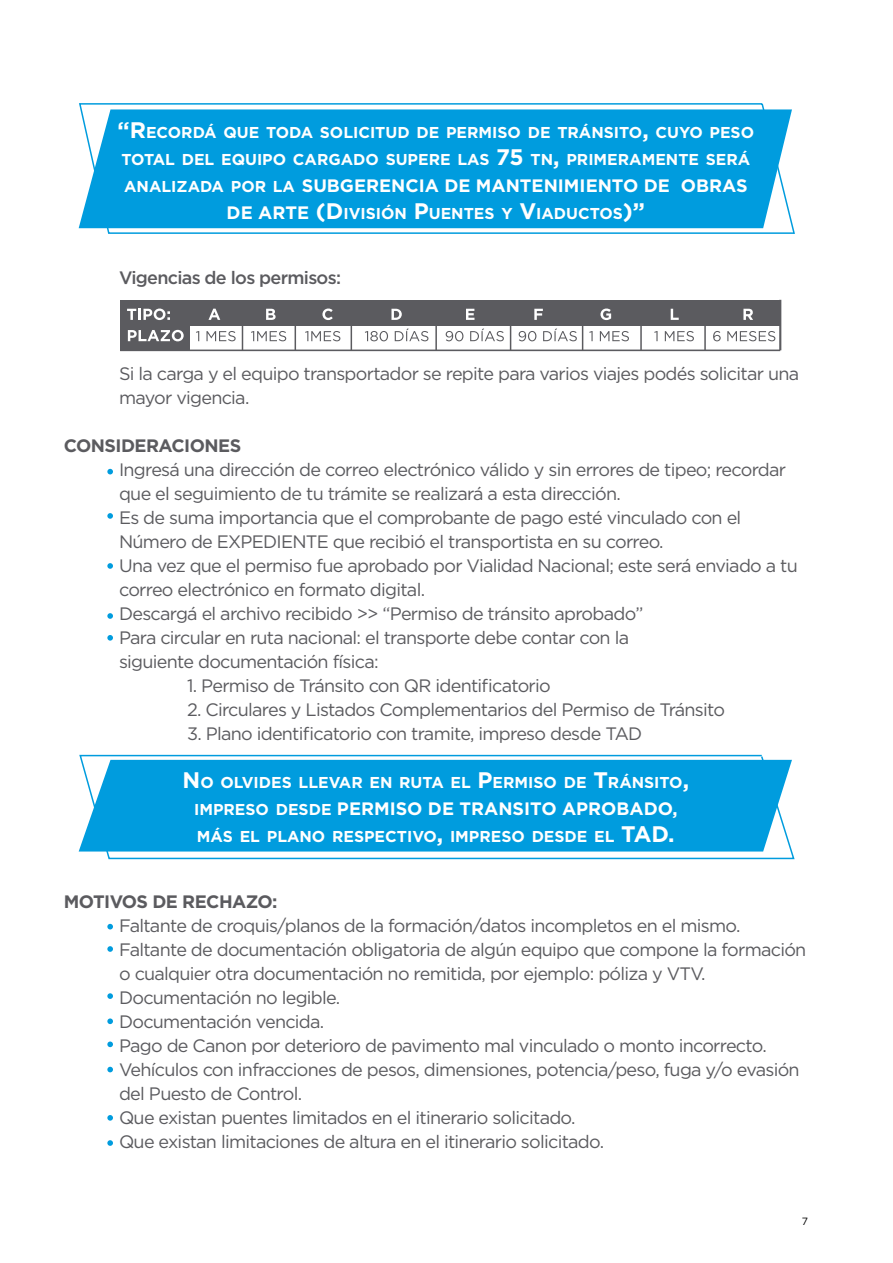
<style>
.page{position:relative;width:893px;height:1263px;background:#fff}
.page>*{position:absolute;margin:0;border:0;box-sizing:border-box;transform-origin:0 0}
.t1{font:700 22.5px "Gotham";color:#fff}
.t2{font:18px/24px "Gotham";letter-spacing:-.04em;color:#5b5b5f}
.t3{font:700 18px "Gotham";color:#fff}
.t4{font:700 18px "Gotham";color:#5b5b5f}
.t5{font:500 18px "Gotham";letter-spacing:-.04em;color:#5b5b5f}
.t6{font:700 15.75px/27px "Gotham";color:#fff}
.t7{font:10.5px "Gotham";color:#000}
.s1{font-size:22.5px}
.s2{font-size:18px}
</style>
<div class="page">
<svg style="left:78px;top:103px;width:717px;height:131px;background:#1ca7e1"></svg>
<svg style="left:107px;top:469px;width:6px;height:5px"></svg>
<svg style="left:107px;top:513px;width:6px;height:6px"></svg>
<svg style="left:107px;top:563px;width:6px;height:6px"></svg>
<svg style="left:107px;top:924px;width:6px;height:5px"></svg>
<svg style="left:107px;top:946px;width:6px;height:6px"></svg>
<svg style="left:107px;top:993px;width:6px;height:6px"></svg>
<svg style="left:107px;top:1018px;width:6px;height:6px"></svg>
<svg style="left:107px;top:1041px;width:6px;height:6px"></svg>
<svg style="left:107px;top:1067px;width:6px;height:5px"></svg>
<svg style="left:107px;top:1115px;width:6px;height:6px"></svg>
<svg style="left:107px;top:1140px;width:6px;height:6px"></svg>
<svg style="left:107px;top:613px;width:6px;height:6px"></svg>
<svg style="left:107px;top:635px;width:6px;height:6px"></svg>
<svg style="left:78px;top:754px;width:717px;height:106px;background:#25aae2"></svg>
<div style="left:120px;top:300px;width:660px;height:25px;background:#5b5b5f"></div>
<div style="left:120px;top:325px;width:70px;height:25px;background:#5b5b5f"></div>
<svg style="left:127px;top:309px;width:43px;height:11px"></svg>
<svg style="left:208px;top:309px;width:12px;height:11px"></svg>
<svg style="left:266px;top:309px;width:10px;height:11px"></svg>
<svg style="left:322px;top:309px;width:11px;height:11px"></svg>
<svg style="left:391px;top:309px;width:11px;height:11px"></svg>
<svg style="left:466px;top:309px;width:8px;height:11px"></svg>
<svg style="left:600px;top:309px;width:11px;height:11px"></svg>
<svg style="left:671px;top:309px;width:8px;height:11px"></svg>
<svg style="left:743px;top:309px;width:10px;height:11px"></svg>
<svg style="left:128px;top:330px;width:56px;height:11px"></svg>
<svg style="left:196px;top:331px;width:3px;height:10px"></svg>
<svg style="left:206px;top:331px;width:30px;height:10px"></svg>
<svg style="left:251px;top:331px;width:35px;height:10px"></svg>
<svg style="left:305px;top:331px;width:35px;height:10px"></svg>
<svg style="left:365px;top:331px;width:23px;height:10px"></svg>
<svg style="left:395px;top:328px;width:33px;height:13px"></svg>
<svg style="left:446px;top:331px;width:17px;height:10px"></svg>
<svg style="left:470px;top:328px;width:34px;height:13px"></svg>
<svg style="left:589px;top:331px;width:4px;height:10px"></svg>
<svg style="left:600px;top:331px;width:29px;height:10px"></svg>
<svg style="left:654px;top:331px;width:4px;height:10px"></svg>
<svg style="left:665px;top:331px;width:29px;height:10px"></svg>
<svg style="left:713px;top:331px;width:8px;height:10px"></svg>
<svg style="left:727px;top:331px;width:48px;height:10px"></svg>
<hr style="left:120px;top:350px;width:660px;height:1px;background:#5b5b5f">
<svg style="left:242px;top:325px;width:1px;height:25px"></svg>
<svg style="left:295px;top:325px;width:1px;height:25px"></svg>
<svg style="left:351px;top:325px;width:1px;height:25px"></svg>
<hr style="left:435px;top:325px;width:2px;height:25px;background:#5b5b5f">
<svg style="left:510px;top:325px;width:1px;height:25px"></svg>
<svg style="left:519px;top:309px;width:64px;height:41px"></svg>
<hr style="left:640px;top:325px;width:2px;height:25px;background:#5b5b5f">
<hr style="left:704px;top:325px;width:2px;height:25px;background:#5b5b5f">
<hr style="left:779px;top:300px;width:2px;height:50px;background:#5b5b5f">
<p class="t6" style="left:118px;top:119px;width:638px"><span class="s1">“R</span>ECORDÁ QUE TODA SOLICITUD DE PERMISO DE TRÁNSITO<span class="s1">,</span> CUYO PESO<br>TOTAL DEL EQUIPO CARGADO SUPERE LAS <span class="s1">75</span> TN<span class="s1">,</span> PRIMERAMENTE SERÁ<br>ANALIZADA POR LA <span class="s2">SUBGE</span></p>
<p class="t3" style="left:366px;top:174px;width:26px">RENCIA</p>
<p class="t3" style="left:444px;top:174px;width:45px">DE MANTENIMIENTO</p>
<p class="t3" style="left:644px;top:174px;width:13px">DE</p>
<p class="t3" style="left:681px;top:174px;width:55px">OB RAS</p>
<p class="t6" style="left:227px;top:200px;width:420px"><span class="s2">DE ARTE</span> <span class="s1">(D</span> IVISIÓN <span class="s1">P</span>UENTES Y <span class="s1">V</span>IADUCTOS<span class="s1">)”</span></p>
<p class="t5" style="left:119px;top:265px;width:223px">Vigencias de los permisos:</p>
<p class="t2" style="left:119px;top:361px;width:682px">Si la carga y el equipo transportador se repite para varios viajes podés solicitar una mayor vigencia.</p>
<p class="t4" style="left:64px;top:433px;width:13px">CONSIDE</p>
<p class="t4" style="left:146px;top:433px;width:26px">RACIONES</p>
<p class="t2" style="left:119px;top:457px;width:680px">Ingresá una dirección de correo electrónico válido y sin errores de tipeo; recordar que el seguimiento de tu trámite se realizará a esta dirección.<br>Es de suma importancia que el comprobante de pago esté vinculado con el Número de EXPEDIENTE que recibió el transportista en su correo.<br>Una vez que el permiso fue aprobado por Vialidad Nacional; este será enviado a tu correo electrónico en formato digital.<br>Descargá el archivo recibido &gt;&gt; “Permiso de tránsito aprobado”<br>Para circular en ruta nacional: el transporte debe contar con la<br>siguiente documentación física:</p>
<p class="t2" style="left:187px;top:673px;width:365px">1. Permiso de Tránsito con QR identificatorio</p>
<p class="t2" style="left:187px;top:697px;width:539px">2. Circulares y Listados Complementarios del Permiso de Tránsito</p>
<p class="t2" style="left:187px;top:721px;width:457px">3. Plano identificatorio con tramite, impreso desde TAD</p>
<p class="t6" style="left:194px;top:769px;width:496px;text-indent:-12px"><span class="s1">N</span> O OLVIDES LLEVAR EN RUTA EL <span class="s1">P</span>ERMISO DE <span class="s1">T</span>RÁNSITO<span class="s1">,<br></span>IMPRESO DESDE <span class="s2">PERMISO</span></p>
<p class="t3" style="left:428px;top:797px;width:70px">DE TRANSITO</p>
<p class="t3" style="left:562px;top:797px;width:55px">APROBADO</p>
<p class="t3" style="left:672px;top:797px;width:7px">,</p>
<p class="t6" style="left:197px;top:823px;width:441px">MÁS EL PLANO RESPECTIVO<span class="s1">,</span> IMPRESO DESDE EL <span class="s1">TAD</span></p>
<p class="t1" style="left:668px;top:819px;width:8px">.</p>
<p class="t4" style="left:64px;top:889px;width:12px">MOTI</p>
<p class="t4" style="left:110px;top:889px;width:99px">VOS DE RECHAZO</p>
<p class="t4" style="left:272px;top:889px;width:7px">:</p>
<p class="t2" style="left:119px;top:913px;width:689px">Faltante de croquis/planos de la formación/datos incompletos en el mismo.<br>Faltante de documentación obligatoria de algún equipo que compone la formación o cualquier otra documentación no remitida, por ejemplo: póliza y VTV.<br>Documentación no legible.<br>Documentación vencida.<br>Pago de Canon por deterioro de pavimento mal vinculado o monto incorrecto.<br>Vehículos con infracciones de pesos, dimensiones, potencia/peso, fuga y/o evasión del Puesto de Control.<br>Que existan puentes limitados en el itinerario solicitado.<br>Que existan limitaciones de altura en el itinerario solicitado.</p>
<p class="t7" style="left:802px;top:1214px;width:8px">7</p>
</div>
